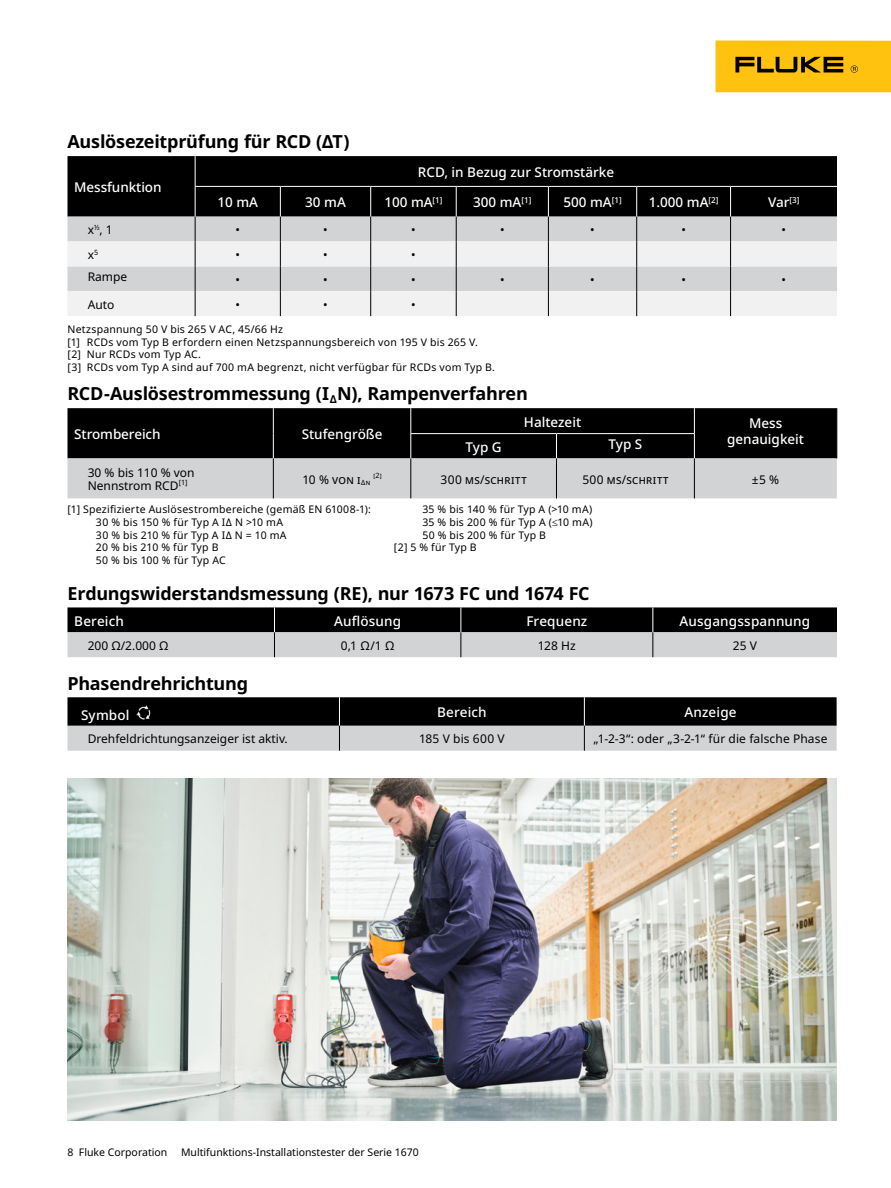
<style>
.page{position:relative;width:891px;height:1188px;background:#fff}
.page>*{position:absolute;margin:0;border:0;box-sizing:border-box;transform-origin:0 0}
.t1{font:700 18px "Noto Sans";letter-spacing:-.015em;color:#000}
.t2{font:500 13.5px/16.2px "Noto Sans";color:#fff;text-align:center}
.t3{font:12px/13.5px "Noto Sans";color:#000}
.t4{font:10.5px/12.6px "Noto Sans";letter-spacing:.02em;color:#000}
.t5{font:10.5px "Noto Sans";color:#000}
.t6{font:7.2px "Noto Sans";color:#000}
.s1{font-size:7.2px}
</style>
<div class="page">
<img style="left:68px;top:779px;width:769px;height:341px">
<div style="left:716px;top:40px;width:175px;height:52px;background:#ffc20e"></div>
<svg style="left:735px;top:57px;width:108px;height:15px"></svg>
<svg style="left:851px;top:65px;width:7px;height:8px"></svg>
<div style="left:68px;top:156px;width:769px;height:61px;background:#000"></div>
<div style="left:68px;top:217px;width:769px;height:25px;background:#d1d3d4"></div>
<svg style="left:68px;top:242px;width:769px;height:74px;fill:#f1f1f2"></svg>
<hr style="left:195px;top:156px;width:1px;height:30px;background:#fff">
<hr style="left:195px;top:187px;width:1px;height:30px;background:#fff">
<hr style="left:280px;top:187px;width:1px;height:30px;background:#fff">
<hr style="left:370px;top:187px;width:1px;height:30px;background:#fff">
<hr style="left:456px;top:187px;width:1px;height:30px;background:#fff">
<hr style="left:548px;top:187px;width:1px;height:30px;background:#fff">
<hr style="left:636px;top:187px;width:1px;height:30px;background:#fff">
<hr style="left:730px;top:187px;width:1px;height:30px;background:#fff">
<hr style="left:195px;top:186px;width:85px;height:1px;background:#fff">
<hr style="left:280px;top:186px;width:91px;height:1px;background:#fff">
<hr style="left:371px;top:186px;width:85px;height:1px;background:#fff">
<hr style="left:456px;top:186px;width:92px;height:1px;background:#fff">
<hr style="left:548px;top:186px;width:89px;height:1px;background:#fff">
<hr style="left:637px;top:186px;width:94px;height:1px;background:#fff">
<hr style="left:731px;top:186px;width:106px;height:1px;background:#fff">
<svg style="left:195px;top:217px;width:1px;height:99px"></svg>
<svg style="left:280px;top:217px;width:1px;height:99px"></svg>
<svg style="left:370px;top:217px;width:1px;height:99px"></svg>
<svg style="left:456px;top:217px;width:1px;height:99px"></svg>
<svg style="left:548px;top:217px;width:1px;height:99px"></svg>
<svg style="left:636px;top:217px;width:1px;height:99px"></svg>
<svg style="left:730px;top:217px;width:1px;height:99px"></svg>
<svg style="left:68px;top:408px;width:770px;height:90px;background:#5e5e5f"></svg>
<hr style="left:410px;top:433px;width:146px;height:1px;background:#fff">
<hr style="left:556px;top:433px;width:139px;height:1px;background:#fff">
<hr style="left:273px;top:458px;width:1px;height:40px;background:#000">
<hr style="left:410px;top:458px;width:1px;height:40px;background:#000">
<hr style="left:556px;top:458px;width:1px;height:40px;background:#000">
<hr style="left:694px;top:458px;width:1px;height:40px;background:#000">
<svg style="left:68px;top:607px;width:769px;height:50px;background:#6a6b6c"></svg>
<svg style="left:68px;top:697px;width:769px;height:54px;background:#646565"></svg>
<img style="left:137px;top:706px;width:14px;height:14px">
<h1 class="t1" style="left:68px;top:129px;width:284px">Auslösezeitprüfung für RCD (ΔT)</h1>
<p class="t2" style="left:74px;top:179px;width:89px">Messfunktion</p>
<p class="t2" style="left:418px;top:164px;width:198px">RCD, in Bezug zur Stromstärke</p>
<p class="t2" style="left:217px;top:195px;width:42px">10 mA</p>
<p class="t2" style="left:305px;top:195px;width:42px">30 mA</p>
<p class="t2" style="left:384px;top:195px;width:60px">100 mA<sup>[1]</sup></p>
<p class="t2" style="left:473px;top:195px;width:60px">300 mA<sup>[1]</sup></p>
<p class="t2" style="left:563px;top:195px;width:60px">500 mA<sup>[1]</sup></p>
<p class="t2" style="left:649px;top:195px;width:71px">1.000 mA<sup>[2]</sup></p>
<p class="t2" style="left:768px;top:195px;width:33px">Var<sup>[3]</sup></p>
<p class="t3" style="left:88px;top:223px;width:27px">x<sup>½</sup>, 1</p>
<p class="t3" style="left:236px;top:223px;width:6px">•</p>
<p class="t3" style="left:323px;top:223px;width:6px">•</p>
<p class="t3" style="left:411px;top:223px;width:6px">•</p>
<p class="t3" style="left:500px;top:223px;width:6px">•</p>
<p class="t3" style="left:590px;top:223px;width:6px">•</p>
<p class="t3" style="left:681px;top:223px;width:6px">•</p>
<p class="t3" style="left:782px;top:223px;width:6px">•</p>
<p class="t3" style="left:88px;top:248px;width:12px">x<sup>5</sup></p>
<p class="t3" style="left:236px;top:248px;width:6px">•</p>
<p class="t3" style="left:323px;top:248px;width:6px">•</p>
<p class="t3" style="left:411px;top:248px;width:6px">•</p>
<p class="t3" style="left:88px;top:270px;width:41px">Rampe</p>
<p class="t3" style="left:236px;top:273px;width:6px">•</p>
<p class="t3" style="left:323px;top:273px;width:6px">•</p>
<p class="t3" style="left:411px;top:273px;width:6px">•</p>
<p class="t3" style="left:500px;top:273px;width:6px">•</p>
<p class="t3" style="left:590px;top:273px;width:6px">•</p>
<p class="t3" style="left:681px;top:273px;width:6px">•</p>
<p class="t3" style="left:782px;top:273px;width:6px">•</p>
<p class="t3" style="left:88px;top:298px;width:28px">Auto</p>
<p class="t3" style="left:235px;top:298px;width:6px">•</p>
<p class="t3" style="left:323px;top:298px;width:6px">•</p>
<p class="t3" style="left:411px;top:298px;width:6px">•</p>
<p class="t4" style="left:68px;top:323px;width:429px">Netzspannung 50 V bis 265 V AC, 45/66 Hz<br>[1] RCDs vom Typ B erfordern einen Netzspannungsbereich von 195 V bis 265 V.<br>[2] Nur RCDs vom Typ AC.<br>[3] RCDs vom Typ A sind auf 700 mA begrenzt, nicht verfügbar für RCDs vom Typ B.</p>
<h1 class="t1" style="left:68px;top:381px;width:462px">RCD-Auslösestrommessung (I<sub>Δ</sub>N), Rampenverfahren</h1>
<p class="t2" style="left:74px;top:426px;width:88px">Strombereich</p>
<p class="t2" style="left:302px;top:426px;width:82px">Stufengröße</p>
<p class="t2" style="left:524px;top:414px;width:59px">Haltezeit</p>
<p class="t2" style="left:727px;top:415px;width:79px">Mess genauigkeit</p>
<p class="t2" style="left:466px;top:439px;width:38px">Typ G</p>
<p class="t2" style="left:609px;top:436px;width:35px">Typ S</p>
<p class="t3" style="left:88px;top:466px;width:108px">30 % bis 110 % von<br>Nennstrom RCD</p>
<p class="t6" style="left:179px;top:477px;width:10px">[1]</p>
<p class="t3" style="left:302px;top:473px;width:68px">10 % von I<span class="s1">ΔN</span></p>
<p class="t6" style="left:374px;top:470px;width:10px">[2]</p>
<p class="t3" style="left:441px;top:473px;width:88px">300 ms/Schritt</p>
<p class="t3" style="left:582px;top:473px;width:88px">500 ms/Schritt</p>
<p class="t3" style="left:752px;top:473px;width:29px">±5 %</p>
<p class="t4" style="left:96px;top:504px;width:277px;text-indent:-28px">[1] Spezifizierte Auslösestrombereiche (gemäß EN 61008-1):<br>30 % bis 150 % für Typ A IΔ N &gt;10 mA<br>30 % bis 210 % für Typ A IΔ N = 10 mA<br>20 % bis 210 % für Typ B<br>50 % bis 100 % für Typ AC</p>
<p class="t4" style="left:422px;top:504px;width:171px">35 % bis 140 % für Typ A (&gt;10 mA)</p>
<p class="t4" style="left:422px;top:516px;width:172px">35 % bis 200 % für Typ A (≤10 mA)</p>
<p class="t4" style="left:422px;top:529px;width:125px">50 % bis 200 % für Typ B</p>
<p class="t4" style="left:394px;top:541px;width:84px">[2] 5 % für Typ B</p>
<h1 class="t1" style="left:68px;top:581px;width:524px">Erdungswiderstandsmessung (RE), nur 1673 FC und 1674 FC</h1>
<p class="t2" style="left:74px;top:613px;width:51px">Bereich</p>
<p class="t2" style="left:334px;top:613px;width:69px">Auflösung</p>
<p class="t2" style="left:526px;top:613px;width:63px">Frequenz</p>
<p class="t2" style="left:680px;top:613px;width:132px">Ausgangsspannung</p>
<p class="t3" style="left:88px;top:639px;width:82px">200 Ω/2.000 Ω</p>
<p class="t3" style="left:341px;top:639px;width:55px">0,1 Ω/1 Ω</p>
<p class="t3" style="left:538px;top:639px;width:40px">128 Hz</p>
<p class="t3" style="left:733px;top:639px;width:26px">25 V</p>
<h1 class="t1" style="left:68px;top:670px;width:182px">Phasendrehrichtung</h1>
<p class="t2" style="left:81px;top:707px;width:50px">Symbol</p>
<p class="t2" style="left:437px;top:705px;width:51px">Bereich</p>
<p class="t2" style="left:684px;top:705px;width:54px">Anzeige</p>
<p class="t3" style="left:88px;top:733px;width:202px">Drehfeldrichtungsanzeiger ist aktiv.</p>
<p class="t3" style="left:419px;top:733px;width:87px">185 V bis 600 V</p>
<p class="t3" style="left:594px;top:733px;width:235px">„1-2-3“: oder „3-2-1“ für die falsche Phase</p>
<p class="t5" style="left:68px;top:1145px;width:101px">8 Fluke Corporation</p>
<p class="t5" style="left:181px;top:1145px;width:239px">Multifunktions-Installationstester der Serie 1670</p>
</div>
